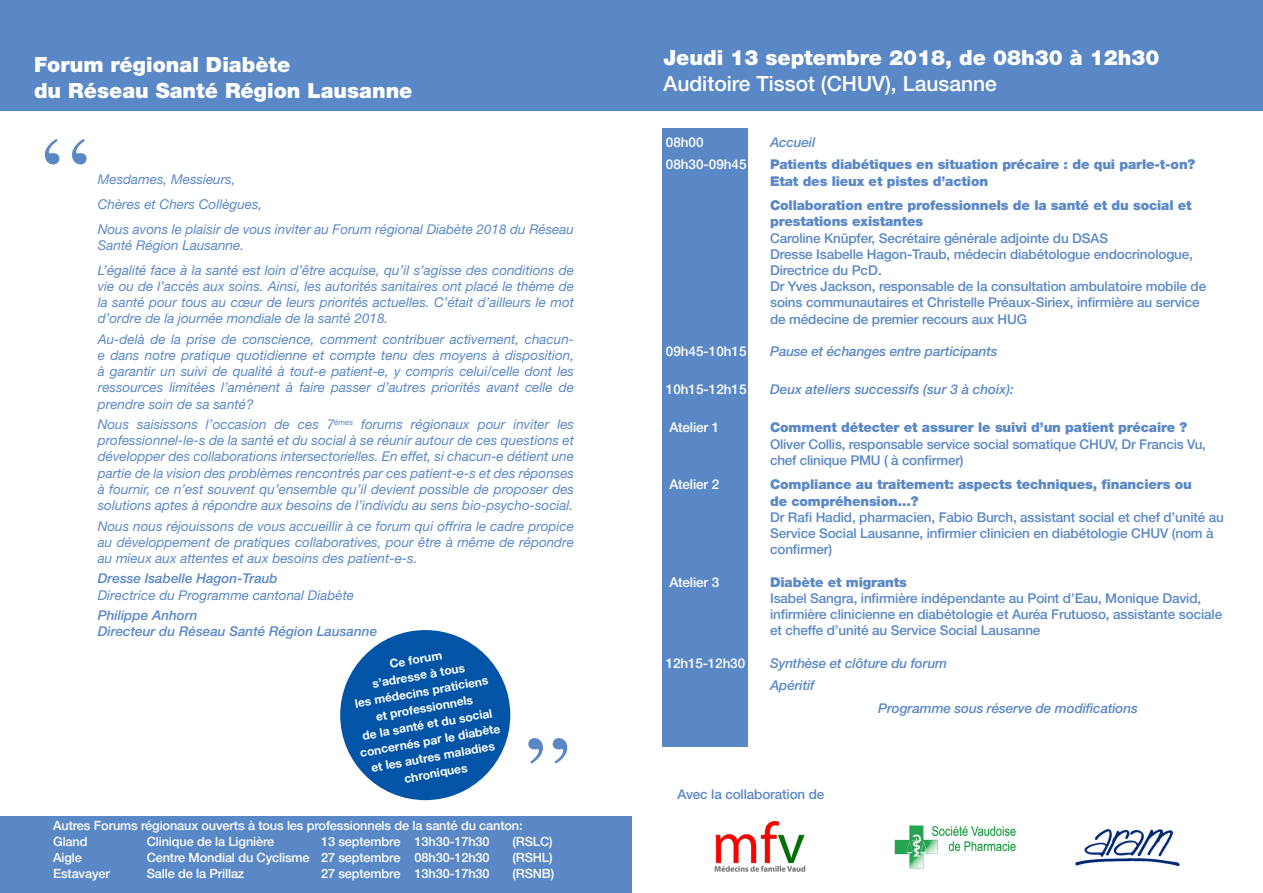
<style>
.page{position:relative;width:1263px;height:893px;background:#fff}
.page>*{position:absolute;margin:0;border:0;box-sizing:border-box;transform-origin:0 0}
.t1{font:105px "Times LT Std";color:#5a88c6}
.t2{font:900 21px/25.2px "Helvetica Neue LT Std";color:#fff}
.t3{font:500 21px "Helvetica Neue LT Std";color:#fff}
.t4{font:italic 13.5px/16.2px "Helvetica Neue LT Std";color:#5a88c6;text-align:justify}
.t5{font:500 13.5px/16.2px "Helvetica Neue LT Std";letter-spacing:-.01em;color:#5a88c6}
.t6{font:900 13.5px/16.2px "Helvetica Neue LT Std";letter-spacing:-.01em;color:#5a88c6}
.t7{font:italic 500 13.5px/16.2px "Helvetica Neue LT Std";letter-spacing:-.005em;color:#5a88c6}
.t8{font:500 13.5px "Helvetica Neue LT Std";color:#fff}
.t9{font:500 12.75px/16.2px "Helvetica Neue LT Std";letter-spacing:-.01em;color:#fff}
.t10{font:700 12px/16.5px "Helvetica Neue LT Std";color:#fff;text-align:center}
</style>
<div class="page">
<div style="left:662px;top:129px;width:85px;height:618px;background:#5a88c6"></div>
<div style="left:0;top:0;width:1263px;height:111px;background:#5a88c6"></div>
<div style="left:0;top:816px;width:631px;height:77px;background:#5a88c6"></div>
<div style="left:340px;top:630px;width:170px;height:170px;background:#0154a6;border-radius:50%"></div>
<img style="left:714px;top:820px;width:92px;height:52px">
<img style="left:894px;top:825px;width:122px;height:44px">
<img style="left:1075px;top:829px;width:105px;height:38px">
<h2 class="t2" style="left:34px;top:52px;width:380px">Forum régional Diabète<br>du Réseau Santé Région Lausanne</h2>
<h1 class="t1" style="left:33px;top:116px;width:64px">‘‘</h1>
<p class="t4" style="left:98px;top:167px;width:478px;line-height:24.8px;text-align:left">Mesdames, Messieurs,<br>Chères et Chers Collègues,<br>Nous avons le plaisir de vous inviter au Forum régional Diabète 2018 du Réseau</p>
<p class="t4" style="left:98px;top:233px;width:478px;line-height:24.8px">Santé Région Lausanne.<br>L’égalité face à la santé est loin d’être acquise, qu’il s’agisse des conditions de</p>
<p class="t4" style="left:98px;top:278px;width:478px">vie ou de l’accès aux soins. Ainsi, les autorités sanitaires ont placé le thème de la santé pour tous au cœur de leurs priorités actuelles. C’était d’ailleurs le mot d’ordre de la journée mondiale de la santé 2018.</p>
<p class="t4" style="left:98px;top:331px;width:478px">Au-delà de la prise de conscience, comment contribuer activement, chacun&shy;e dans notre pratique quotidienne et compte tenu des moyens à disposition, à garantir un suivi de qualité à tout-e patient-e, y compris celui/celle dont les ressources limitées l’amènent à faire passer d’autres priorités avant celle de prendre soin de sa santé?</p>
<p class="t4" style="left:98px;top:416px;width:478px">Nous saisissons l’occasion de ces 7<sup>èmes</sup> forums régionaux pour inviter les professionnel-le-s de la santé et du social à se réunir autour de ces questions et développer des collaborations intersectorielles. En effet, si chacun-e détient une partie de la vision des problèmes rencontrés par ces patient-e-s et des réponses à fournir, ce n’est souvent qu’ensemble qu’il devient possible de proposer des solutions aptes à répondre aux besoins de l’individu au sens bio-psycho-social.</p>
<p class="t4" style="left:98px;top:517px;width:478px">Nous nous réjouissons de vous accueillir à ce forum qui offrira le cadre propice au développement de pratiques collaboratives, pour être à même de répondre au mieux aux attentes et aux besoins des patient-e-s.</p>
<p class="t7" style="left:98px;top:570px;width:182px">Dresse Isabelle Hagon-Traub</p>
<p class="t4" style="left:98px;top:586px;width:258px">Directrice du Programme cantonal Diabète</p>
<p class="t7" style="left:98px;top:607px;width:281px">Philippe Anhorn<br>Directeur du Réseau Santé Région Lausanne</p>
<p class="t10" style="left:344px;top:663px;width:143px;rotate:-10deg">Ce forum<br>s’adresse à tous<br>les médecins praticiens et professionnels<br>de la santé et du social concernés par le diabète et les autres maladies chroniques</p>
<h1 class="t1" style="left:525px;top:715px;width:48px">”</h1>
<p class="t9" style="left:53px;top:817px;width:471px">Autres Forums régionaux ouverts à tous les professionnels de la santé du canton:<br>Gland</p>
<p class="t9" style="left:147px;top:833px;width:129px">Clinique de la Lignière</p>
<p class="t9" style="left:321px;top:833px;width:170px">13 septembre 13h30-17h30</p>
<p class="t9" style="left:512px;top:833px;width:42px">(RSLC)</p>
<p class="t9" style="left:53px;top:849px;width:30px">Aigle</p>
<p class="t9" style="left:147px;top:849px;width:344px">Centre Mondial du Cyclisme 27 septembre 08h30-12h30</p>
<p class="t9" style="left:512px;top:849px;width:42px">(RSHL)</p>
<p class="t9" style="left:53px;top:865px;width:58px">Estavayer</p>
<p class="t9" style="left:147px;top:865px;width:99px">Salle de la Prillaz</p>
<p class="t9" style="left:321px;top:865px;width:170px">27 septembre 13h30-17h30</p>
<p class="t9" style="left:512px;top:865px;width:43px">(RSNB)</p>
<h2 class="t2" style="left:663px;top:45px;width:497px">Jeudi 13 septembre 2018, de 08h30 à 12h30</h2>
<h2 class="t3" style="left:663px;top:71px;width:335px">Auditoire Tissot (CHUV), Lausanne</h2>
<p class="t8" style="left:666px;top:134px;width:39px">08h00</p>
<p class="t7" style="left:770px;top:134px;width:47px">Accueil</p>
<p class="t8" style="left:666px;top:156px;width:82px">08h30-09h45</p>
<p class="t6" style="left:770px;top:156px;width:427px">Patients diabétiques en situation précaire : de qui parle-t-on?<br>Etat des lieux et pistes d’action</p>
<p class="t6" style="left:770px;top:197px;width:423px">Collaboration entre professionnels de la santé et du social et prestations existantes</p>
<p class="t5" style="left:770px;top:230px;width:438px">Caroline Knüpfer, Secrétaire générale adjointe du DSAS<br>Dresse Isabelle Hagon-Traub, médecin diabétologue endocrinologue, Directrice du PcD.<br>Dr Yves Jackson, responsable de la consultation ambulatoire mobile de soins communautaires et Christelle Préaux-Siriex, infirmière au service de médecine de premier recours aux HUG</p>
<p class="t8" style="left:666px;top:343px;width:82px">09h45-10h15</p>
<p class="t7" style="left:770px;top:343px;width:229px">Pause et échanges entre participants</p>
<p class="t8" style="left:666px;top:381px;width:82px">10h15-12h15</p>
<p class="t7" style="left:770px;top:380px;width:245px">Deux ateliers successifs (sur 3 à choix):</p>
<p class="t8" style="left:669px;top:419px;width:51px">Atelier 1</p>
<p class="t6" style="left:770px;top:419px;width:419px">Comment détecter et assurer le suivi d’un patient précaire ?</p>
<p class="t5" style="left:770px;top:435px;width:437px">Oliver Collis, responsable service social somatique CHUV, Dr Francis Vu, chef clinique PMU ( à confirmer)</p>
<p class="t8" style="left:669px;top:477px;width:51px">Atelier 2</p>
<p class="t6" style="left:770px;top:476px;width:423px">Compliance au traitement: aspects techniques, financiers ou de compréhension...?</p>
<p class="t5" style="left:770px;top:509px;width:455px">Dr Rafi Hadid, pharmacien, Fabio Burch, assistant social et chef d’unité au<br>Service Social Lausanne, infirmier clinicien en diabétologie CHUV (nom à confirmer)</p>
<p class="t8" style="left:669px;top:574px;width:51px">Atelier 3</p>
<p class="t6" style="left:770px;top:574px;width:138px">Diabète et migrants</p>
<p class="t5" style="left:770px;top:590px;width:454px">Isabel Sangra, infirmière indépendante au Point d’Eau, Monique David, infirmière clinicienne en diabétologie et Auréa Frutuoso, assistante sociale et cheffe d’unité au Service Social Lausanne</p>
<p class="t8" style="left:666px;top:655px;width:81px">12h15-12h30</p>
<p class="t7" style="left:770px;top:655px;width:179px">Synthèse et clôture du forum</p>
<p class="t7" style="left:770px;top:677px;width:46px">Apéritif</p>
<p class="t7" style="left:878px;top:700px;width:261px">Programme sous réserve de modifications</p>
<p class="t5" style="left:677px;top:786px;width:148px">Avec la collaboration de</p>
</div>
